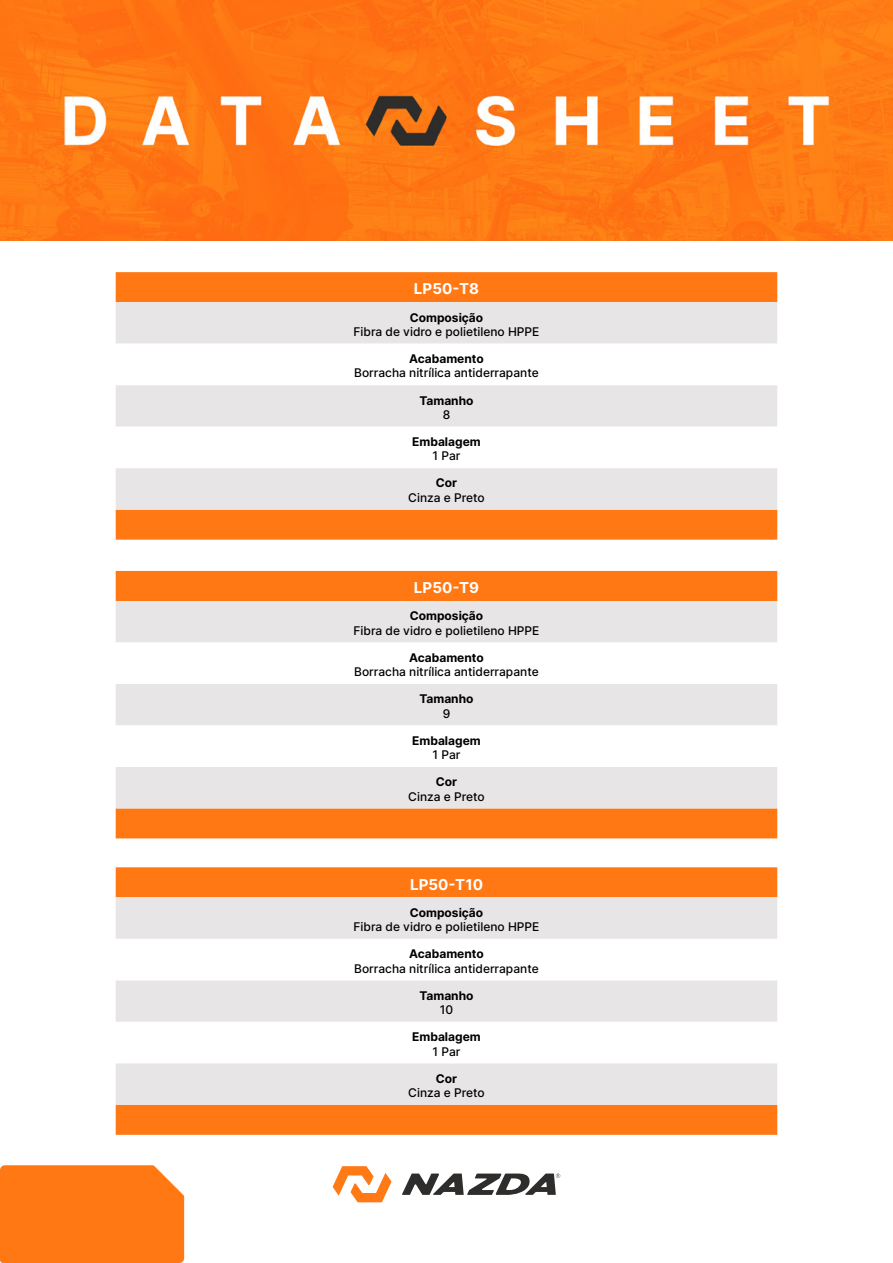
<style>
.page{position:relative;width:893px;height:1263px;background:#fff}
.page>*{position:absolute;margin:0;border:0;box-sizing:border-box;transform-origin:0 0}
.t1{font:700 15px "Inter";letter-spacing:.005em;color:#fff}
.t2{font:500 12px "Inter";color:#000}
.t3{font:700 12px "Inter";color:#000}
</style>
<div class="page">
<img style="left:0;top:0;width:893px;height:241px">
<svg style="left:333px;top:1166px;width:58px;height:36px"></svg>
<svg style="left:402px;top:1173px;width:158px;height:22px"></svg>
<div style="left:0;top:1165px;width:184px;height:98px;background:#ff7814"></div>
<svg style="left:809px;top:0;width:84px;height:87px;background:#fe7e15"></svg>
<div style="left:116px;top:272px;width:661px;height:268px;background:#ff7814"></div>
<div style="left:116px;top:302px;width:661px;height:208px;background:#e8e5e6"></div>
<svg style="left:116px;top:344px;width:661px;height:124px"></svg>
<div style="left:116px;top:571px;width:661px;height:267px;background:#ff7814"></div>
<div style="left:116px;top:601px;width:661px;height:207px;background:#e8e5e6"></div>
<svg style="left:116px;top:642px;width:661px;height:125px"></svg>
<div style="left:116px;top:867px;width:661px;height:268px;background:#ff7814"></div>
<div style="left:116px;top:897px;width:661px;height:208px;background:#e8e5e6"></div>
<svg style="left:116px;top:939px;width:661px;height:124px"></svg>
<p class="t1" style="left:414px;top:278px;width:67px">LP50-T8</p>
<p class="t3" style="left:410px;top:308px;width:75px">Composição</p>
<p class="t2" style="left:353px;top:323px;width:187px">Fibra de vidro e polietileno HPPE</p>
<p class="t3" style="left:409px;top:350px;width:76px">Acabamento</p>
<p class="t2" style="left:354px;top:364px;width:186px">Borracha nitrílica antiderrapante</p>
<p class="t3" style="left:419px;top:391px;width:56px">Tamanho</p>
<p class="t2" style="left:443px;top:406px;width:9px">8</p>
<p class="t3" style="left:412px;top:433px;width:70px">Embalagem</p>
<p class="t2" style="left:433px;top:447px;width:29px">1 Par</p>
<p class="t3" style="left:436px;top:474px;width:23px">Cor</p>
<p class="t2" style="left:408px;top:489px;width:78px">Cinza e Preto</p>
<p class="t1" style="left:414px;top:577px;width:67px">LP50-T9</p>
<p class="t3" style="left:410px;top:607px;width:75px">Composição</p>
<p class="t2" style="left:353px;top:622px;width:187px">Fibra de vidro e polietileno HPPE</p>
<p class="t3" style="left:409px;top:649px;width:76px">Acabamento</p>
<p class="t2" style="left:354px;top:663px;width:186px">Borracha nitrílica antiderrapante</p>
<p class="t3" style="left:419px;top:690px;width:56px">Tamanho</p>
<p class="t2" style="left:443px;top:705px;width:9px">9</p>
<p class="t3" style="left:412px;top:732px;width:70px">Embalagem</p>
<p class="t2" style="left:433px;top:746px;width:29px">1 Par</p>
<p class="t3" style="left:436px;top:773px;width:23px">Cor</p>
<p class="t2" style="left:408px;top:787px;width:78px">Cinza e Preto</p>
<p class="t1" style="left:410px;top:873px;width:74px">LP50-T10</p>
<p class="t3" style="left:410px;top:904px;width:75px">Composição</p>
<p class="t2" style="left:353px;top:918px;width:187px">Fibra de vidro e polietileno HPPE</p>
<p class="t3" style="left:409px;top:945px;width:76px">Acabamento</p>
<p class="t2" style="left:354px;top:959px;width:186px">Borracha nitrílica antiderrapante</p>
<p class="t3" style="left:419px;top:986px;width:56px">Tamanho</p>
<p class="t2" style="left:440px;top:1001px;width:15px">10</p>
<p class="t3" style="left:412px;top:1028px;width:70px">Embalagem</p>
<p class="t2" style="left:433px;top:1042px;width:29px">1 Par</p>
<p class="t3" style="left:436px;top:1069px;width:23px">Cor</p>
<p class="t2" style="left:408px;top:1084px;width:78px">Cinza e Preto</p>
</div>
